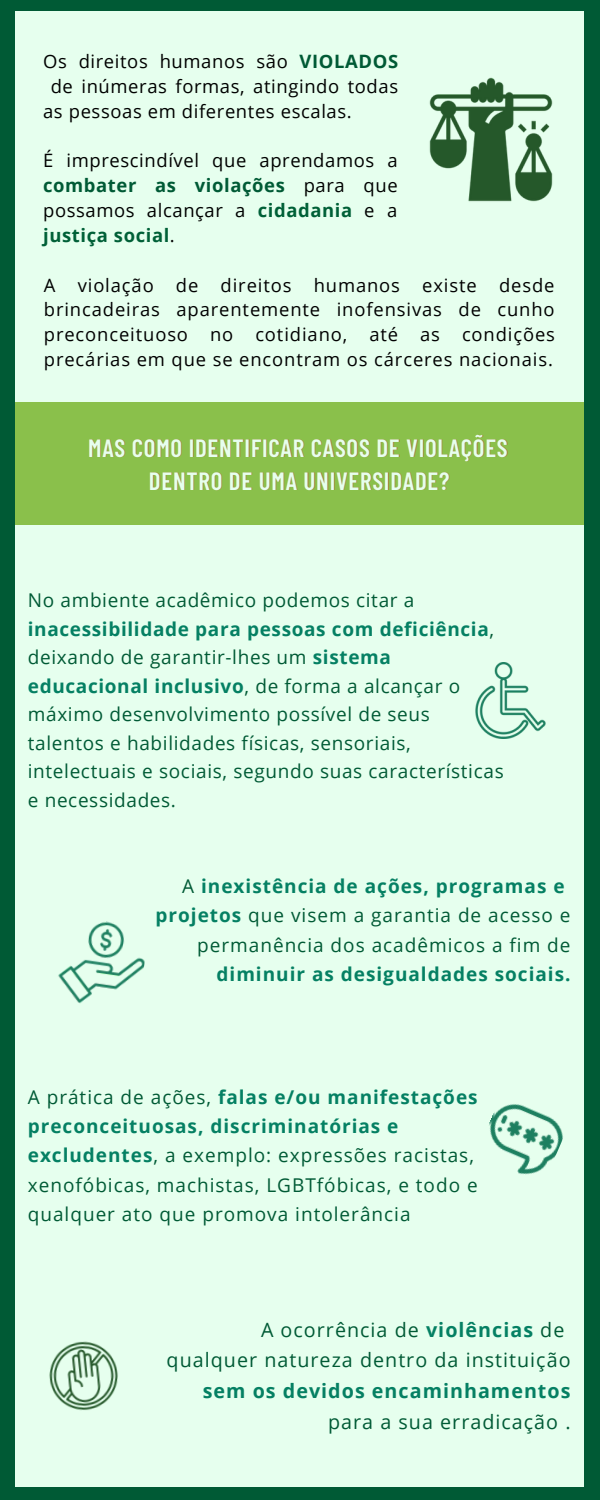
<style>
.page{position:relative;width:600px;height:1500px;background:#005a35}
.page>*{position:absolute;margin:0;border:0;box-sizing:border-box;transform-origin:0 0}
.t1{font:600 24.9px "Barlow Condensed";letter-spacing:.03em;color:#e6ffee}
.t2{font:19.7px "Open Sans";letter-spacing:.05em;color:#005a35}
.t3{font:700 19.7px "Open Sans";letter-spacing:.05em;color:#058063}
.t4{font:19px/28.5px "Open Sans";letter-spacing:.035em;color:#005a35}
.t5{font:700 19px "Open Sans";letter-spacing:.05em;color:#058063}
.t6{font:18.4px/24.8px "Open Sans";letter-spacing:.035em;color:#000;text-align:justify}
.t7{font:18.4px/24.8px "Open Sans";letter-spacing:.05em;color:#010101;text-align:justify}
.s1{font-weight:700;color:#005a35}
.s2{font-weight:700;color:#006037}
.s3{font-weight:700;color:#058063}
.s4{font-weight:400;color:#005a35}
</style>
<div class="page">
<div style="left:15px;top:11px;width:568px;height:1476px;background:#e6ffee"></div>
<div style="left:15px;top:402px;width:568px;height:123px;background:#8ac04b"></div>
<img style="left:429px;top:77px;width:124px;height:125px">
<img style="left:475px;top:662px;width:71px;height:76px">
<img style="left:58px;top:921px;width:87px;height:83px">
<img style="left:489px;top:1104px;width:74px;height:71px">
<img style="left:49px;top:1341px;width:69px;height:70px">
<p class="t6" style="left:43px;top:49px;width:357px">Os direitos humanos são <span class="s1">VIOLADOS</span></p>
<p class="t6" style="left:51px;top:73px;width:349px">de inúmeras formas, atingindo todas</p>
<p class="t6" style="left:43px;top:98px;width:310px">as pessoas em diferentes escalas.</p>
<p class="t6" style="left:43px;top:148px;width:356px">É imprescindível que aprendamos a <span class="s1">combater as violações</span> para que possamos alcançar a <span class="s2">cidadania</span> e a <span class="s2">justiça social</span>.</p>
<p class="t7" style="left:44px;top:272px;width:513px">A violação de direitos humanos existe desde brincadeiras aparentemente inofensivas de cunho preconceituoso no cotidiano, até as condições precárias em que se encontram os cárceres nacionais.</p>
<p class="t1" style="left:88px;top:432px;width:421px">MAS COMO IDENTIFICAR CASOS DE VIOLAÇÕES</p>
<p class="t1" style="left:149px;top:465px;width:302px">DENTRO DE UMA UNIVERSIDADE?</p>
<p class="t4" style="left:28px;top:585px;width:477px">No ambiente acadêmico podemos citar a <span class="s3">inacessibilidade para pessoas com deficiência</span>, deixando de garantir-lhes um <span class="s3">sistema educacional inclusivo</span>, de forma a alcançar o máximo desenvolvimento possível de seus talentos e habilidades físicas, sensoriais, intelectuais e sociais, segundo suas características e necessidades.</p>
<p class="t5" style="left:182px;top:873px;width:384px"><span class="s4">A</span> inexistência de ações, programas e</p>
<p class="t4" style="left:156px;top:900px;width:417px;line-height:29.2px;text-align:right"><span class="s3">projetos</span> que visem a garantia de acesso e permanência dos acadêmicos a fim de <span class="s3">diminuir as desigualdades sociais.</span></p>
<p class="t4" style="left:28px;top:1082px;width:451px;line-height:29.2px">A prática de ações, <span class="s3">falas e/ou manifestações preconceituosas, discriminatórias e excludentes</span>, a exemplo: expressões racistas, xenofóbicas, machistas, LGBTfóbicas, e todo e qualquer ato que promova intolerância</p>
<p class="t2" style="left:261px;top:1315px;width:305px">A ocorrência de <span class="s3">violências</span> de</p>
<p class="t2" style="left:167px;top:1346px;width:405px">qualquer natureza dentro da instituição</p>
<p class="t3" style="left:203px;top:1377px;width:369px">sem os devidos encaminhamentos</p>
<p class="t2" style="left:328px;top:1408px;width:244px">para a sua erradicação .</p>
</div>
